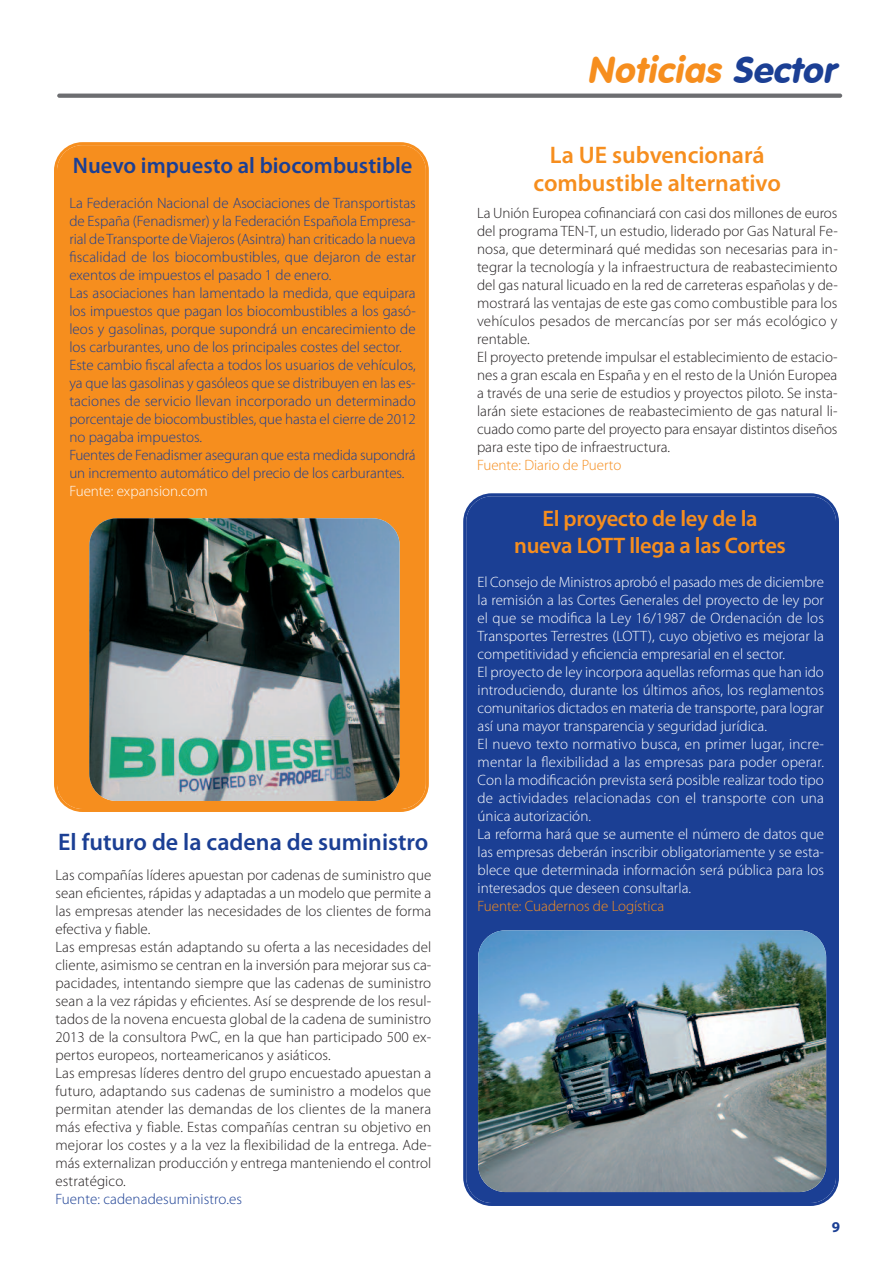
<style>
.page{position:relative;width:893px;height:1263px;background:#fff}
.page>*{position:absolute;margin:0;border:0;box-sizing:border-box;transform-origin:0 0}
.t1{font:italic 36px "VAG Rounded BT";color:#f68e1e}
.t2{font:600 24px/28.8px "Myriad Pro";color:#f68e1e;text-align:center}
.t3{font:600 24px "Myriad Pro";color:#1b3f94}
.t4{font:600 22.5px/27px "Myriad Pro";letter-spacing:-.015em;color:#f68e1e;text-align:center}
.t5{font:600 22.5px "Myriad Pro";color:#1b3f94}
.t6{font:300 15px/18px "Myriad Pro";letter-spacing:.005em;color:#231f20}
.t7{font:300 15px/18px "Myriad Pro";color:#fff}
.t8{font:300 15px/18px "Myriad Pro";color:#1b3f94}
.t9{font:300 15px "Myriad Pro";color:#f68e1e}
.t10{font:700 15px "Myriad Pro";color:#1b3f94}
.s1{color:#1b3f94}
</style>
<div class="page">
<svg style="left:57px;top:94px;width:785px;height:4px;fill:#6c6d70"></svg>
<div style="left:54px;top:142px;width:375px;height:670px;background:#f68e1e"></div>
<div style="left:463px;top:493px;width:376px;height:713px;background:#1b3f94"></div>
<img style="left:478px;top:930px;width:348px;height:262px;border-radius:27px">
<img style="left:89px;top:518px;width:311px;height:283px;border-radius:27px">
<h3 class="t5" style="left:73px;top:157px;width:341px">Nuevo impuesto al biocombustible</h3>
<p class="t8" style="left:69px;top:195px;width:348px">La Federación Nacional de Asociaciones de Transportistas de España (Fenadismer) y la Federación Española Empresa&shy;rial de Transporte de Viajeros (Asintra) han criticado la nueva fiscalidad de los biocombustibles, que dejaron de estar exentos de impuestos el pasado 1 de enero.<br>Las asociaciones han lamentado la medida, que equipara los impuestos que pagan los biocombustibles a los gasó&shy;leos y gasolinas, porque supondrá un encarecimiento de los carburantes, uno de los principales costes del sector.<br>Este cambio fiscal afecta a todos los usuarios de vehículos, ya que las gasolinas y gasóleos que se distribuyen en las es&shy;taciones de servicio llevan incorporado un determinado porcentaje de biocombustibles, que hasta el cierre de 2012 no pagaba impuestos.<br>Fuentes de Fenadismer aseguran que esta medida supondrá un incremento automático del precio de los carburantes.</p>
<p class="t7" style="left:69px;top:483px;width:140px">Fuente: expansion.com</p>
<h2 class="t3" style="left:58px;top:833px;width:372px">El futuro de la cadena de suministro</h2>
<p class="t6" style="left:55px;top:867px;width:378px">Las compañías líderes apuestan por cadenas de suministro que sean eficientes, rápidas y adaptadas a un modelo que permite a las empresas atender las necesidades de los clientes de forma efectiva y fiable.<br>Las empresas están adaptando su oferta a las necesidades del cliente, asimismo se centran en la inversión para mejorar sus ca&shy;pacidades, intentando siempre que las cadenas de suministro sean a la vez rápidas y eficientes. Así se desprende de los resul&shy;tados de la novena encuesta global de la cadena de suministro 2013 de la consultora PwC, en la que han participado 500 ex&shy;pertos europeos, norteamericanos y asiáticos.<br>Las empresas líderes dentro del grupo encuestado apuestan a futuro, adaptando sus cadenas de suministro a modelos que permitan atender las demandas de los clientes de la manera más efectiva y fiable. Estas compañías centran su objetivo en mejorar los costes y a la vez la flexibilidad de la entrega. Ade&shy;más externalizan producción y entrega manteniendo el control estratégico.</p>
<p class="t8" style="left:55px;top:1191px;width:188px">Fuente: cadenadesuministro.es</p>
<h1 class="t1" style="left:587px;top:47px;width:257px">Noticias <span class="s1">Sector</span></h1>
<h2 class="t2" style="left:533px;top:142px;width:249px">La UE subvencionará combustible alternativo</h2>
<p class="t6" style="left:477px;top:206px;width:362px">La Unión Europea cofinanciará con casi dos millones de euros del programa TEN-T, un estudio, liderado por Gas Natural Fe&shy;nosa, que determinará qué medidas son necesarias para in&shy;tegrar la tecnología y la infraestructura de reabastecimiento del gas natural licuado en la red de carreteras españolas y de&shy;mostrará las ventajas de este gas como combustible para los vehículos pesados de mercancías por ser más ecológico y rentable.<br>El proyecto pretende impulsar el establecimiento de estacio&shy;nes a gran escala en España y en el resto de la Unión Europea a través de una serie de estudios y proyectos piloto. Se insta&shy;larán siete estaciones de reabastecimiento de gas natural li&shy;cuado como parte del proyecto para ensayar distintos diseños para este tipo de infraestructura.</p>
<p class="t9" style="left:477px;top:460px;width:146px">Fuente: Diario de Puerto</p>
<h3 class="t4" style="left:514px;top:506px;width:273px">El proyecto de ley de la nueva LOTT llega a las Cortes</h3>
<p class="t7" style="left:477px;top:574px;width:348px">El Consejo de Ministros aprobó el pasado mes de diciembre la remisión a las Cortes Generales del proyecto de ley por el que se modifica la Ley 16/1987 de Ordenación de los Transportes Terrestres (LOTT), cuyo objetivo es mejorar la competitividad y eficiencia empresarial en el sector.<br>El proyecto de ley incorpora aquellas reformas que han ido introduciendo, durante los últimos años, los reglamentos comunitarios dictados en materia de transporte, para lograr así una mayor transparencia y seguridad jurídica.<br>El nuevo texto normativo busca, en primer lugar, incre&shy;mentar la flexibilidad a las empresas para poder operar.<br>Con la modificación prevista será posible realizar todo tipo de actividades relacionadas con el transporte con una única autorización.<br>La reforma hará que se aumente el número de datos que las empresas deberán inscribir obligatoriamente y se esta&shy;blece que determinada información será pública para los interesados que deseen consultarla.</p>
<p class="t9" style="left:477px;top:900px;width:188px">Fuente: Cuadernos de Logística</p>
<p class="t10" style="left:832px;top:1221px;width:10px">9</p>
</div>
